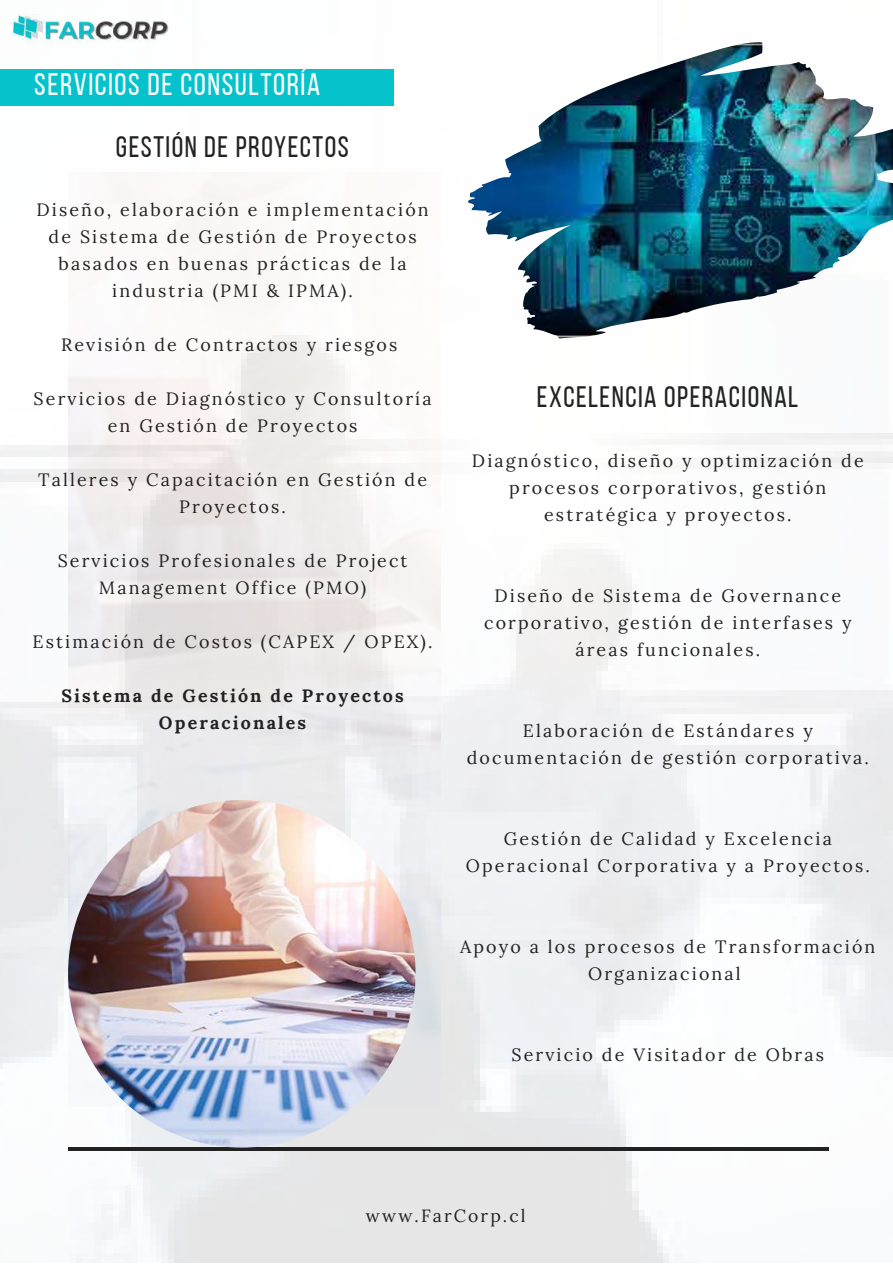
<style>
.page{position:relative;width:893px;height:1264px;background:#fff}
.page>*{position:absolute;margin:0;border:0;box-sizing:border-box;transform-origin:0 0}
.t1{font:31.05px "Bebas Neue";letter-spacing:.05em;color:#fff}
.t2{font:29.55px "Bebas Neue";letter-spacing:.05em;color:#222}
.t3{font:17.85px/27px "Lora";letter-spacing:.12em;color:#222;text-align:center}
.t4{font:700 17.85px/27px "Lora";letter-spacing:.12em;color:#222;text-align:center}
.t5{font:17.55px "Lora";letter-spacing:.12em;color:#222}
</style>
<div class="page">
<img style="left:0;top:42px;width:892px;height:1220px">
<hr style="left:68px;top:1147px;width:760px;height:3px;background:#222">
<img style="left:68px;top:172px;width:372px;height:934px">
<img style="left:468px;top:42px;width:424px;height:296px">
<img style="left:12px;top:14px;width:157px;height:28px">
<div style="left:0;top:70px;width:393px;height:36px;background:#05c2cb"></div>
<img style="left:68px;top:800px;width:347px;height:347px;border-radius:50%">
<h1 class="t1" style="left:34px;top:72px;width:287px">SERVICIOS DE CONSULTORÍA</h1>
<h2 class="t2" style="left:116px;top:135px;width:234px">GESTIÓN DE PROYECTOS</h2>
<p class="t3" style="left:36px;top:196px;width:394px">Diseño, elaboración e implementación de Sistema de Gestión de Proyectos basados en buenas prácticas de la industria (PMI &amp; IPMA).</p>
<p class="t3" style="left:61px;top:331px;width:337px">Revisión de Contractos y riesgos</p>
<p class="t3" style="left:34px;top:385px;width:399px">Servicios de Diagnóstico y Consultoría en Gestión de Proyectos</p>
<p class="t3" style="left:38px;top:466px;width:390px">Talleres y Capacitación en Gestión de<br>Proyectos.</p>
<p class="t3" style="left:58px;top:547px;width:351px">Servicios Profesionales de Project<br>Management Office (PMO)</p>
<p class="t3" style="left:33px;top:628px;width:401px">Estimación de Costos (CAPEX / OPEX).</p>
<p class="t4" style="left:61px;top:682px;width:344px">Sistema de Gestión de Proyectos<br>Operacionales</p>
<h2 class="t2" style="left:537px;top:385px;width:263px">EXCELENCIA OPERACIONAL</h2>
<p class="t3" style="left:472px;top:446px;width:393px">Diagnóstico, diseño y optimización de procesos corporativos, gestión estratégica y proyectos.</p>
<p class="t3" style="left:484px;top:581px;width:369px">Diseño de Sistema de Governance corporativo, gestión de interfases y áreas funcionales.</p>
<p class="t3" style="left:466px;top:716px;width:403px">Elaboración de Estándares y documentación de gestión corporativa.</p>
<p class="t3" style="left:465px;top:824px;width:405px">Gestión de Calidad y Excelencia<br>Operacional Corporativa y a Proyectos.</p>
<p class="t3" style="left:460px;top:932px;width:417px">Apoyo a los procesos de Transformación<br>Organizacional</p>
<p class="t3" style="left:511px;top:1040px;width:314px">Servicio de Visitador de Obras</p>
<p class="t5" style="left:366px;top:1203px;width:161px">www.FarCorp.cl</p>
</div>
